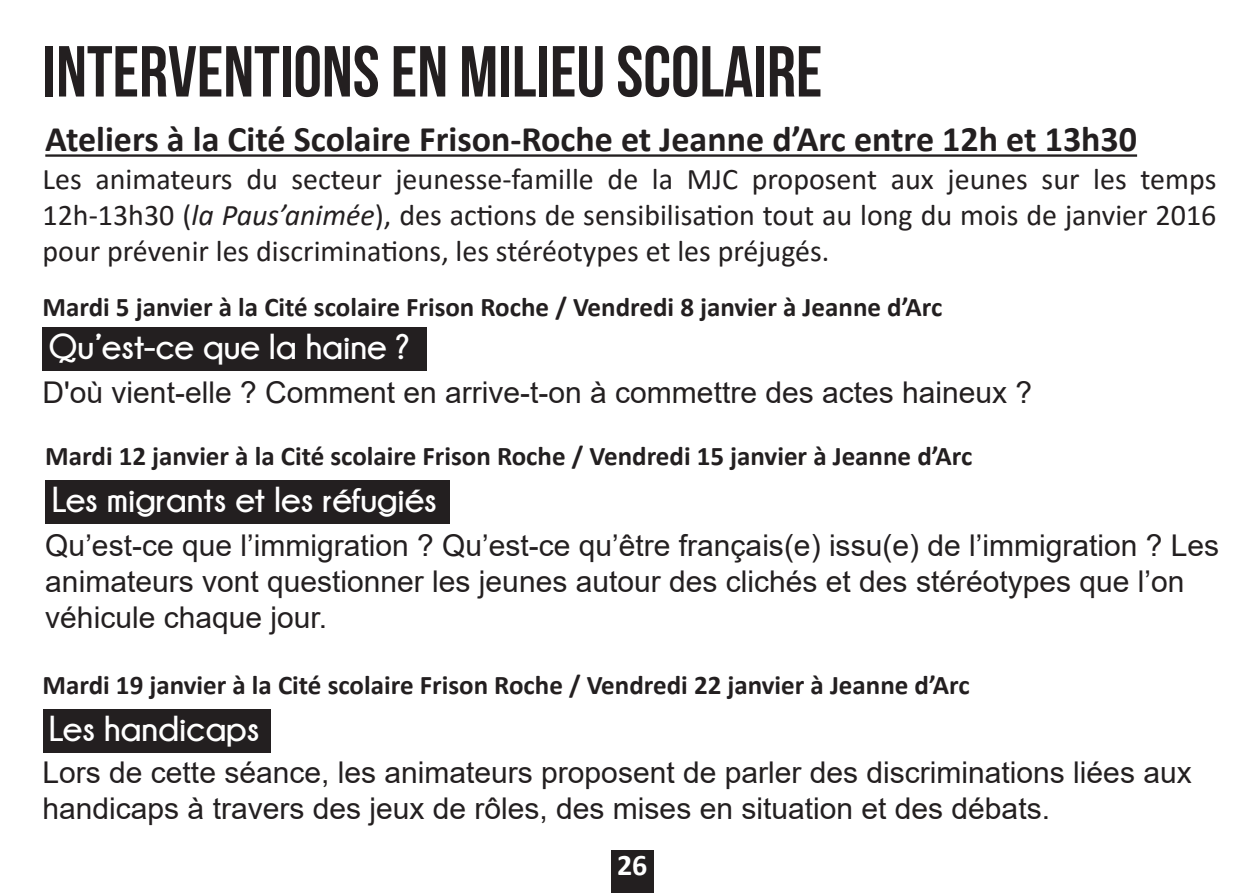
<style>
.page{position:relative;width:1259px;height:893px;background:#fff}
.page>*{position:absolute;margin:0;border:0;box-sizing:border-box;transform-origin:0 0}
.t1{font:72px "Bebas Neue";color:#231f20}
.t2{font:700 36px "Calibri";color:#231f20}
.t3{font:700 36px "Champagne&Limousines";color:#fff}
.t4{font:30px/36px "Arial";color:#231f20}
.t5{font:30px/36px "Calibri";color:#231f20;text-align:justify}
.t6{font:700 30px "Calibri";color:#fff}
.t7{font:700 27px "Calibri";color:#231f20}
.s1{font-style:italic}
</style>
<div class="page">
<div style="left:611px;top:850px;width:43px;height:43px;background:#231f20"></div>
<hr style="left:45px;top:154px;width:1092px;height:3px;background:#231f20">
<div style="left:43px;top:327px;width:384px;height:44px;background:#231f20"></div>
<div style="left:45px;top:480px;width:405px;height:44px;background:#231f20"></div>
<div style="left:43px;top:709px;width:227px;height:44px;background:#231f20"></div>
<h1 class="t1" style="left:43px;top:32px;width:781px">INTERVENTIONS EN MILIEU SCOLAIRE</h1>
<p class="t2" style="left:45px;top:114px;width:1093px">Ateliers à la Cité Scolaire Frison-Roche et Jeanne d’Arc entre 12h et 13h30</p>
<p class="t5" style="left:43px;top:160px;width:1175px">Les animateurs du secteur jeunesse-famille de la MJC proposent aux jeunes sur les temps 12h-13h30 (<span class="s1">la Paus’animée</span>), des actions de sensibilisation tout au long du mois de janvier 2016 pour prévenir les discriminations, les stéréotypes et les préjugés.</p>
<p class="t7" style="left:43px;top:288px;width:901px">Mardi 5 janvier à la Cité scolaire Frison Roche / Vendredi 8 janvier à Jeanne d’Arc</p>
<p class="t3" style="left:49px;top:326px;width:363px">Qu’est-ce que la haine ?</p>
<p class="t4" style="left:43px;top:374px;width:991px">D'où vient-elle ? Comment en arrive-t-on à commettre des actes haineux ?</p>
<p class="t7" style="left:45px;top:437px;width:928px">Mardi 12 janvier à la Cité scolaire Frison Roche / Vendredi 15 janvier à Jeanne d’Arc</p>
<p class="t3" style="left:52px;top:479px;width:387px">Les migrants et les réfugiés</p>
<p class="t4" style="left:45px;top:527px;width:1175px">Qu’est-ce que l’immigration ? Qu’est-ce qu’être français(e) issu(e) de l’immigration ? Les animateurs vont questionner les jeunes autour des clichés et des stéréotypes que l’on véhicule chaque jour.</p>
<p class="t7" style="left:43px;top:666px;width:928px">Mardi 19 janvier à la Cité scolaire Frison Roche / Vendredi 22 janvier à Jeanne d’Arc</p>
<p class="t3" style="left:49px;top:708px;width:212px">Les handicaps</p>
<p class="t4" style="left:43px;top:754px;width:1150px">Lors de cette séance, les animateurs proposent de parler des discriminations liées aux handicaps à travers des jeux de rôles, des mises en situation et des débats.</p>
<p class="t6" style="left:617px;top:844px;width:32px">26</p>
</div>
